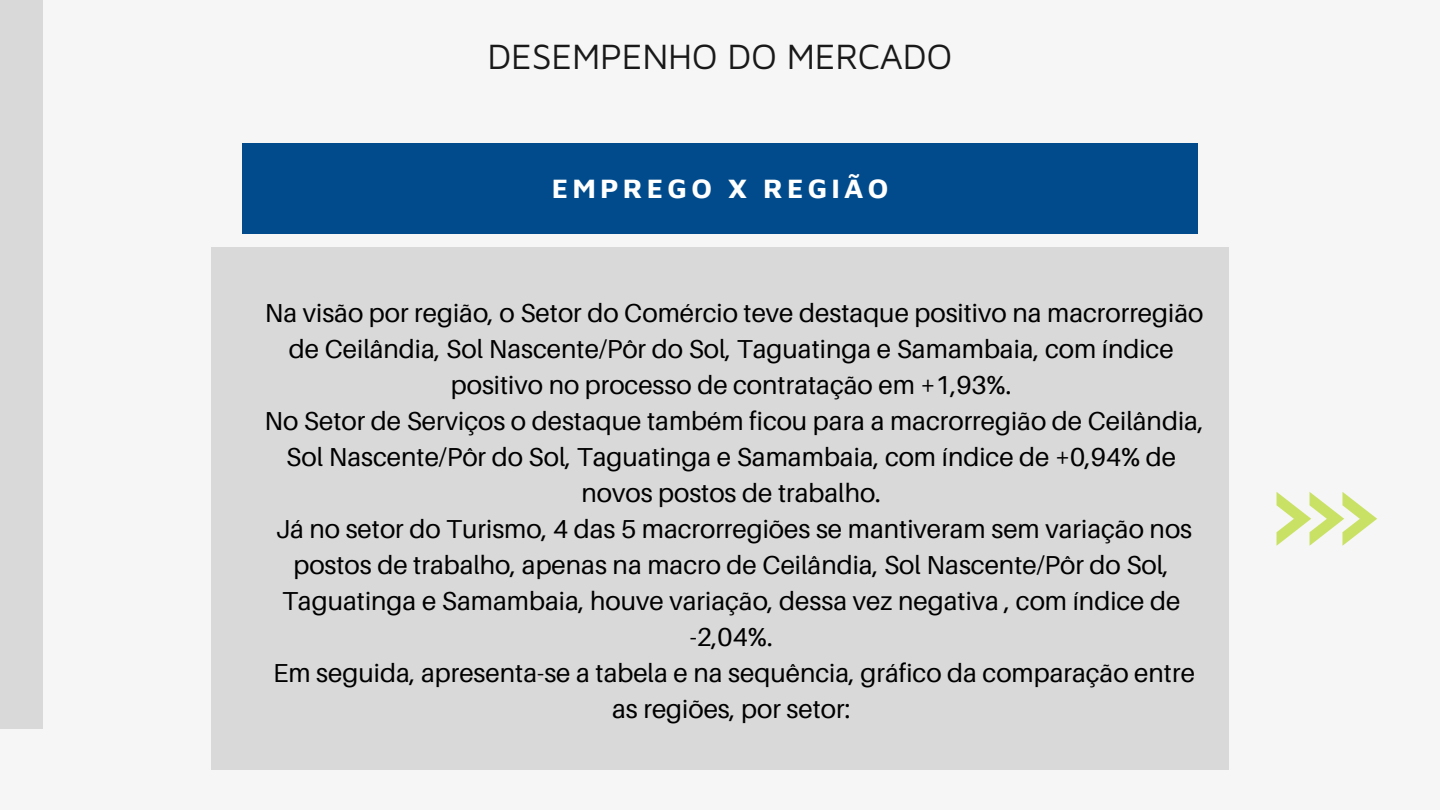
<style>
.page{position:relative;width:1440px;height:810px;background:#f6f6f6}
.page>*{position:absolute;margin:0;border:0;box-sizing:border-box;transform-origin:0 0}
.t1{font:36.1px "Maven Pro";letter-spacing:-.01em;color:#191919}
.t2{font:700 27.9px "Maven Pro";letter-spacing:.15em;color:#fff}
.t3{font:26px/36px "Aileron";color:#000;text-align:center}
</style>
<div class="page">
<div style="left:0;top:0;width:43px;height:729px;background:#d9d9d9"></div>
<div style="left:211px;top:247px;width:1017px;height:523px;background:#d9d9d9"></div>
<div style="left:242px;top:143px;width:956px;height:91px;background:#014b8d"></div>
<svg style="left:1277px;top:492px;width:100px;height:54px"></svg>
<h1 class="t1" style="left:488px;top:34px;width:466px">DESEMPENHO DO MERCADO</h1>
<p class="t2" style="left:552px;top:172px;width:338px">EMPREGO X REGIÃO</p>
<p class="t3" style="left:264px;top:294px;width:941px">Na visão por região, o Setor do Comércio teve destaque positivo na macrorregião de Ceilândia, Sol Nascente/Pôr do Sol, Taguatinga e Samambaia, com índice positivo no processo de contratação em +1,93%.<br>No Setor de Serviços o destaque também ficou para a macrorregião de Ceilândia, Sol Nascente/Pôr do Sol, Taguatinga e Samambaia, com índice de +0,94% de novos postos de trabalho.<br>Já no setor do Turismo, 4 das 5 macrorregiões se mantiveram sem variação nos postos de trabalho, apenas na macro de Ceilândia, Sol Nascente/Pôr do Sol, Taguatinga e Samambaia, houve variação, dessa vez negativa , com índice de -2,04%.<br>Em seguida, apresenta-se a tabela e na sequência, gráfico da comparação entre as regiões, por setor:</p>
</div>
